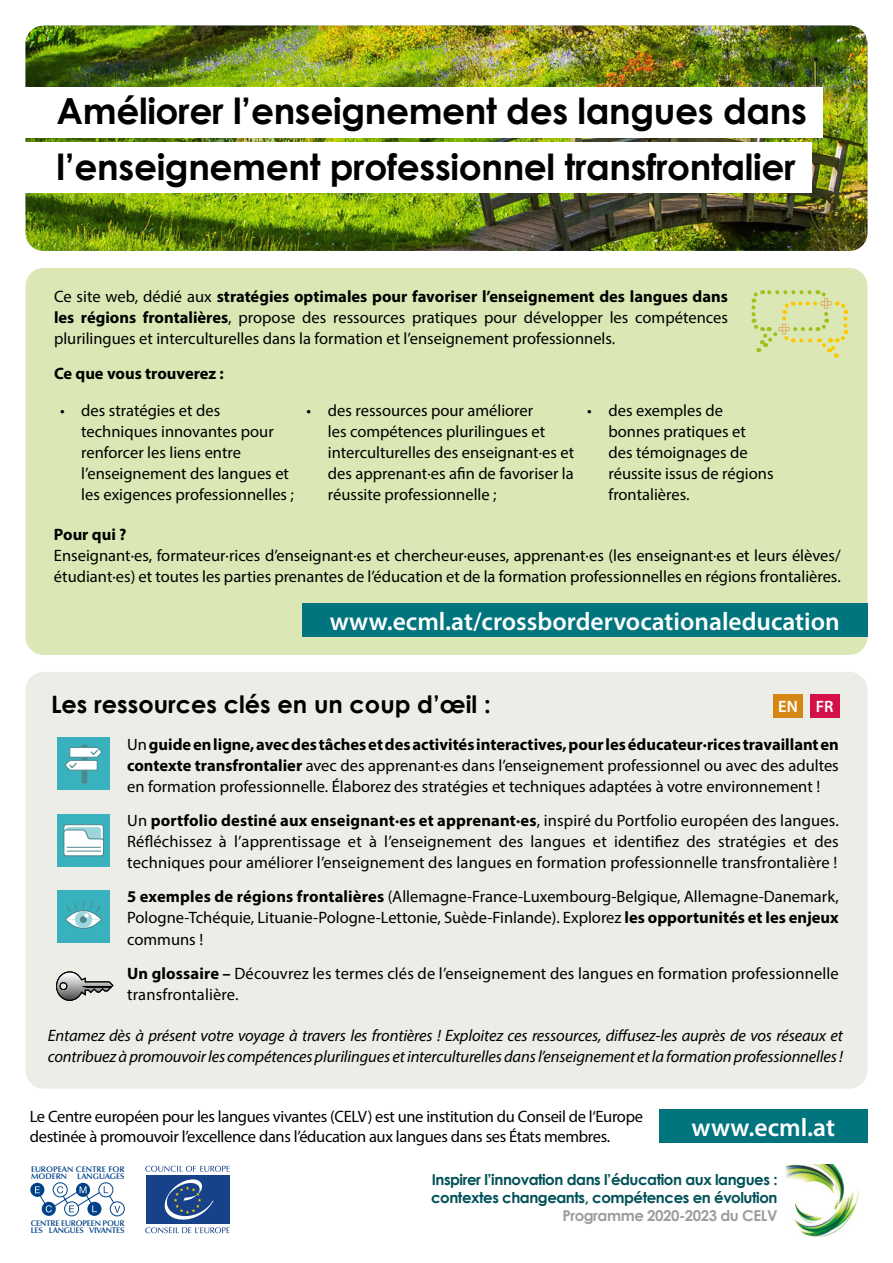
<style>
.page{position:relative;width:893px;height:1263px;background:#fff}
.page>*{position:absolute;margin:0;border:0;box-sizing:border-box;transform-origin:0 0}
.t1{font:700 36px/56.1px "Century Gothic";letter-spacing:-.01em;color:#000}
.t2{font:600 25.5px "Myriad Pro";color:#fff}
.t3{font:700 24px "Century Gothic";color:#000}
.t4{font:16.5px/21px "Myriad Pro";color:#000}
.t5{font:italic 16.5px/21px "Myriad Pro";letter-spacing:-.01em;color:#000}
.t6{font:16.5px/19.5px "Myriad Pro";letter-spacing:-.02em;color:#000}
.t7{font:700 16.5px "Myriad Pro";color:#000}
.t8{font:600 16.5px "Myriad Pro";color:#fff}
.t9{font:700 15px/18px "Century Gothic";letter-spacing:-.03em;color:#005157}
.t10{font:700 15px "Century Gothic";letter-spacing:-.03em;color:#9d9d9c}
.t11{font:600 8.1px/7.6px "Optima LT Std";letter-spacing:-.025em;color:#004289}
.t12{font:600 8.1px/7.6px "Optima LT Std";color:#004289}
.s1{font-weight:700}
</style>
<div class="page">
<div style="left:659px;top:1110px;width:208px;height:33px;background:#00757e"></div>
<div style="left:53px;top:1182px;width:15px;height:15px;border:1px solid #004289;border-radius:50%"></div>
<div style="left:64px;top:1201px;width:15px;height:15px;border:1px solid #004289;border-radius:50%"></div>
<div style="left:99px;top:1182px;width:14px;height:15px;border:1px solid #004289;border-radius:50%"></div>
<div style="left:110px;top:1201px;width:15px;height:15px;border:1px solid #004289;border-radius:50%"></div>
<div style="left:87px;top:1202px;width:14px;height:14px;background:#004289;border-radius:50%"></div>
<div style="left:76px;top:1183px;width:14px;height:14px;background:#004289;border-radius:50%"></div>
<div style="left:42px;top:1202px;width:14px;height:14px;background:#004289;border-radius:50%"></div>
<div style="left:30px;top:1183px;width:14px;height:14px;background:#004289;border-radius:50%"></div>
<svg style="left:35px;top:1186px;width:85px;height:27px"></svg>
<svg style="left:145px;top:1166px;width:85px;height:6px"></svg>
<svg style="left:145px;top:1227px;width:85px;height:6px"></svg>
<div style="left:146px;top:1175px;width:83px;height:49px;background:#174188"></div>
<svg style="left:164px;top:1179px;width:50px;height:41px"></svg>
<img style="left:785px;top:1165px;width:74px;height:71px">
<div style="left:26px;top:935px;width:841px;height:154px;background:#ecede7;border-radius:18px"></div>
<img style="left:26px;top:26px;width:841px;height:225px">
<div style="left:26px;top:672px;width:841px;height:297px;background:#ecede7;border-radius:18px"></div>
<div style="left:773px;top:694px;width:30px;height:24px;background:#d48712"></div>
<div style="left:810px;top:694px;width:29px;height:24px;background:#d31148"></div>
<div style="left:57px;top:737px;width:53px;height:53px;background:#3ab2bd"></div>
<div style="left:57px;top:814px;width:53px;height:53px;background:#3ab2bd"></div>
<svg style="left:63px;top:744px;width:41px;height:113px"></svg>
<hr style="left:67px;top:847px;width:34px;height:1px;background:#4c898f">
<hr style="left:67px;top:851px;width:34px;height:1px;background:#4c898f">
<div style="left:57px;top:890px;width:53px;height:53px;background:#3ab2bd"></div>
<svg style="left:65px;top:901px;width:37px;height:28px"></svg>
<div style="left:26px;top:268px;width:841px;height:387px;background:#dbe7b4;border-radius:18px"></div>
<div style="left:302px;top:604px;width:565px;height:33px;background:#00757e"></div>
<svg style="left:751px;top:290px;width:98px;height:68px"></svg>
<div style="left:10px;top:87px;width:812px;height:51px;background:#fff"></div>
<div style="left:9px;top:143px;width:803px;height:50px;background:#fff"></div>
<svg style="left:56px;top:971px;width:57px;height:30px"></svg>
<h1 class="t1" style="left:57px;top:81px;width:752px">Améliorer l’enseignement des langues dans l’enseignement professionnel transfrontalier</h1>
<p class="t4" style="left:54px;top:285px;width:675px;text-align:justify">Ce site web, dédié aux <span class="s1">stratégies optimales pour favoriser l’enseignement des langues dans les régions frontalières</span>, propose des ressources pratiques pour développer les compétences plurilingues et interculturelles dans la formation et l’enseignement professionnels.</p>
<p class="t7" style="left:54px;top:362px;width:171px">Ce que vous trouverez :</p>
<p class="t4" style="left:81px;top:400px;width:214px;text-indent:-21px">• des stratégies et des techniques innovantes pour renforcer les liens entre l’enseignement des langues et les exigences professionnelles ;</p>
<p class="t4" style="left:328px;top:400px;width:248px;text-indent:-21px">• des ressources pour améliorer<br>les compétences plurilingues et interculturelles des enseignant·es et des apprenant·es afin de favoriser la réussite professionnelle ;</p>
<p class="t4" style="left:608px;top:400px;width:166px;text-indent:-21px">• des exemples de bonnes pratiques et des témoignages de réussite issus de régions frontalières.</p>
<p class="t7" style="left:54px;top:524px;width:74px">Pour qui ?</p>
<p class="t4" style="left:54px;top:545px;width:788px">Enseignant·es, formateur·rices d’enseignant·es et chercheur·euses, apprenant·es (les enseignant·es et leurs élèves/ étudiant·es) et toutes les parties prenantes de l’éducation et de la formation professionnelles en régions frontalières.</p>
<h2 class="t2" style="left:330px;top:605px;width:511px">www.ecml.at/crossbordervocationaleducation</h2>
<h3 class="t3" style="left:51px;top:686px;width:441px">Les ressources clés en un coup d’œil :</h3>
<p class="t8" style="left:778px;top:696px;width:57px">EN FR</p>
<p class="t4" style="left:127px;top:733px;width:713px;text-align:justify">Un <span class="s1">guide en ligne, avec des tâches et des activités interactives, pour les éducateur·rices travaillant en contexte transfrontalier</span> avec des apprenant·es dans l’enseignement professionnel ou avec des adultes en formation professionnelle. Élaborez des stratégies et techniques adaptées à votre environnement !</p>
<p class="t4" style="left:127px;top:810px;width:713px;text-align:justify">Un <span class="s1">portfolio destiné aux enseignant·es et apprenant·es</span>, inspiré du Portfolio européen des langues.<br>Réfléchissez à l’apprentissage et à l’enseignement des langues et identifiez des stratégies et des techniques pour améliorer l’enseignement des langues en formation professionnelle transfrontalière !</p>
<p class="t4" style="left:127px;top:886px;width:713px;text-align:justify"><span class="s1">5 exemples de régions frontalières</span> (Allemagne-France-Luxembourg-Belgique, Allemagne-Danemark, Pologne-Tchéquie, Lituanie-Pologne-Lettonie, Suède-Finlande). Explorez <span class="s1">les opportunités et les enjeux </span>communs !</p>
<p class="t4" style="left:127px;top:962px;width:713px"><span class="s1">Un glossaire –</span> Découvrez les termes clés de l’enseignement des langues en formation professionnelle transfrontalière.</p>
<p class="t5" style="left:48px;top:1025px;width:797px">Entamez dès à présent votre voyage à travers les frontières ! Exploitez ces ressources, diffusez-les auprès de vos réseaux et contribuez à promouvoir les compétences plurilingues et interculturelles dans l’enseignement et la formation professionnelles !</p>
<p class="t6" style="left:30px;top:1107px;width:615px">Le Centre européen pour les langues vivantes (CELV) est une institution du Conseil de l‘Europe destinée à promouvoir l’excellence dans l’éducation aux langues dans ses États membres.</p>
<h2 class="t2" style="left:692px;top:1111px;width:145px">www.ecml.at</h2>
<p class="t12" style="left:31px;top:1165px;width:95px">EUROPEAN CENTRE FOR<br>MODERN LANGUAGES</p>
<p class="t9" style="left:431px;top:1169px;width:348px">Inspirer l’innovation dans l’éducation aux langues : contextes changeants, compétences en évolution</p>
<p class="t10" style="left:562px;top:1204px;width:217px">Programme 2020-2023 du CELV</p>
<p class="t11" style="left:31px;top:1219px;width:95px">CENTRE EUROPEEN POUR<br>LES LANGUES VIVANTES</p>
</div>
